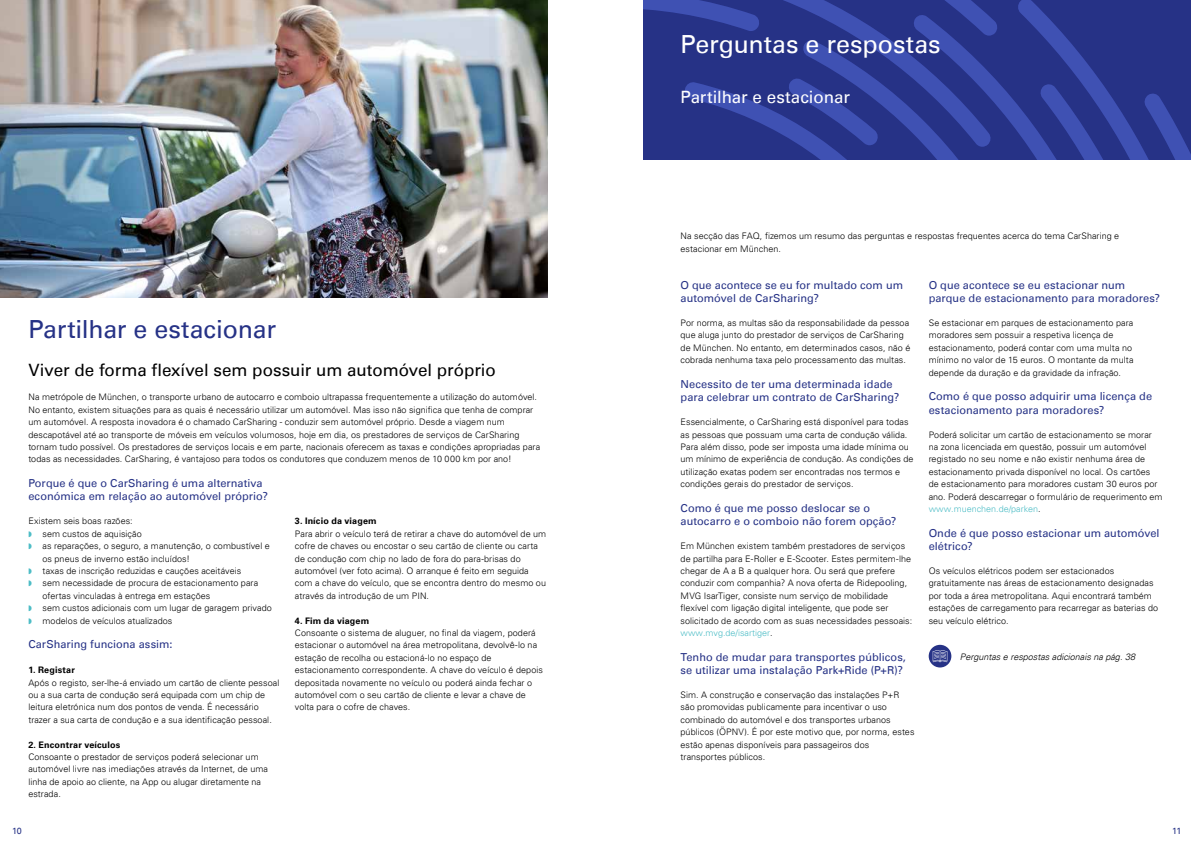
<style>
.page{position:relative;width:1191px;height:842px;background:#fff}
.page>*{position:absolute;margin:0;border:0;box-sizing:border-box;transform-origin:0 0}
.t1{font:25px "Univers LT";letter-spacing:-.01em;color:#263286}
.t2{font:25px "Univers LT";letter-spacing:-.005em;color:#fff}
.t3{font:17px "Univers LT";letter-spacing:-.005em;color:#000}
.t4{font:17px "Univers LT";letter-spacing:-.01em;color:#fff}
.t5{font:11px/13.2px "Univers LT";letter-spacing:.005em;color:#263286}
.t6{font:300 9px/12.4px "Univers LT";letter-spacing:.005em;color:#000}
.t7{font:700 9px "Univers LT";letter-spacing:.015em;color:#000}
.t8{font:italic 300 9px "Univers";color:#000}
.t9{font:9px "Univers LT";color:#263286}
.s1{color:#4dbdc6}
</style>
<div class="page">
<img style="left:0;top:0;width:547px;height:297px">
<svg style="left:1178px;top:0;width:13px;height:159px;background:#28358a"></svg>
<svg style="left:1138px;top:0;width:40px;height:159px;background:#2a378d"></svg>
<svg style="left:1098px;top:0;width:40px;height:159px;background:#2a378e"></svg>
<svg style="left:1058px;top:0;width:40px;height:159px;background:#2e3c94"></svg>
<svg style="left:643px;top:0;width:415px;height:159px;background:#2e3b94"></svg>
<svg style="left:643px;top:32px;width:375px;height:127px;background:#2b3890"></svg>
<svg style="left:643px;top:73px;width:335px;height:86px;background:#2d3a92"></svg>
<div style="left:928px;top:645px;width:23px;height:22px;background:#263286;border-radius:50%"></div>
<svg style="left:932px;top:650px;width:15px;height:12px"></svg>
<h1 class="t2" style="left:680px;top:29px;width:262px">Perguntas e respostas</h1>
<h2 class="t4" style="left:680px;top:87px;width:171px">Partilhar e estacionar</h2>
<h1 class="t1" style="left:28px;top:315px;width:249px">Partilhar e estacionar</h1>
<h2 class="t3" style="left:28px;top:359px;width:469px">Viver de forma flexível sem possuir um automóvel próprio</h2>
<p class="t6" style="left:28px;top:391px;width:513px">Na metrópole de München, o transporte urbano de autocarro e comboio ultrapassa frequentemente a utilização do automóvel.<br>No entanto, existem situações para as quais é necessário utilizar um automóvel. Mas isso não significa que tenha de comprar um automóvel. A resposta inovadora é o chamado CarSharing - conduzir sem automóvel próprio. Desde a viagem num descapotável até ao transporte de móveis em veículos volumosos, hoje em dia, os prestadores de serviços de CarSharing tornam tudo possível. Os prestadores de serviços locais e em parte, nacionais oferecem as taxas e condições apropriadas para todas as necessidades. CarSharing, é vantajoso para todos os condutores que conduzem menos de 10 000 km por ano!</p>
<p class="t5" style="left:28px;top:477px;width:241px">Porque é que o CarSharing é uma alternativa económica em relação ao automóvel próprio?</p>
<p class="t6" style="left:28px;top:515px;width:106px">Existem seis boas razões:</p>
<p class="t6" style="left:28px;top:527px;width:115px"><span class="s1">◗</span> sem custos de aquisição</p>
<p class="t6" style="left:28px;top:540px;width:243px"><span class="s1">◗</span> as reparações, o seguro, a manutenção, o combustível e</p>
<p class="t6" style="left:43px;top:552px;width:149px">os pneus de inverno estão incluídos!</p>
<p class="t6" style="left:28px;top:565px;width:214px"><span class="s1">◗</span> taxas de inscrição reduzidas e cauções aceitáveis</p>
<p class="t6" style="left:28px;top:577px;width:231px"><span class="s1">◗</span> sem necessidade de procura de estacionamento para</p>
<p class="t6" style="left:43px;top:589px;width:169px">ofertas vinculadas à entrega em estações</p>
<p class="t6" style="left:28px;top:602px;width:245px"><span class="s1">◗</span> sem custos adicionais com um lugar de garagem privado</p>
<p class="t6" style="left:28px;top:614px;width:145px"><span class="s1">◗</span> modelos de veículos atualizados</p>
<p class="t5" style="left:28px;top:638px;width:146px">CarSharing funciona assim:</p>
<p class="t7" style="left:28px;top:665px;width:48px">1. Registar</p>
<p class="t6" style="left:28px;top:676px;width:252px">Após o registo, ser-lhe-á enviado um cartão de cliente pessoal ou a sua carta de condução será equipada com um chip de leitura eletrónica num dos pontos de venda. É necessário trazer a sua carta de condução e a sua identificação pessoal.</p>
<p class="t7" style="left:28px;top:739px;width:93px">2. Encontrar veículos</p>
<p class="t6" style="left:28px;top:751px;width:241px">Consoante o prestador de serviços poderá selecionar um automóvel livre nas imediações através da Internet, de uma linha de apoio ao cliente, na App ou alugar diretamente na estrada.</p>
<p class="t7" style="left:295px;top:516px;width:83px">3. Início da viagem</p>
<p class="t6" style="left:295px;top:527px;width:253px">Para abrir o veículo terá de retirar a chave do automóvel de um cofre de chaves ou encostar o seu cartão de cliente ou carta de condução com chip no lado de fora do para-brisas do automóvel (ver foto acima). O arranque é feito em seguida com a chave do veículo, que se encontra dentro do mesmo ou através da introdução de um PIN.</p>
<p class="t7" style="left:295px;top:615px;width:76px">4. Fim da viagem</p>
<p class="t6" style="left:295px;top:627px;width:249px">Consoante o sistema de aluguer, no final da viagem, poderá estacionar o automóvel na área metropolitana, devolvê-lo na estação de recolha ou estacioná-lo no espaço de estacionamento correspondente. A chave do veículo é depois depositada novamente no veículo ou poderá ainda fechar o automóvel com o seu cartão de cliente e levar a chave de volta para o cofre de chaves.</p>
<p class="t6" style="left:680px;top:230px;width:440px">Na secção das FAQ, fizemos um resumo das perguntas e respostas frequentes acerca do tema CarSharing e estacionar em München.</p>
<p class="t5" style="left:680px;top:278px;width:224px">O que acontece se eu for multado com um automóvel de CarSharing?</p>
<p class="t6" style="left:680px;top:317px;width:231px">Por norma, as multas são da responsabilidade da pessoa que aluga junto do prestador de serviços de CarSharing de München. No entanto, em determinados casos, não é cobrada nenhuma taxa pelo processamento das multas.</p>
<p class="t5" style="left:680px;top:378px;width:220px">Necessito de ter uma determinada idade para celebrar um contrato de CarSharing?</p>
<p class="t6" style="left:680px;top:416px;width:234px">Essencialmente, o CarSharing está disponível para todas as pessoas que possuam uma carta de condução válida.<br>Para além disso, pode ser imposta uma idade mínima ou um mínimo de experiência de condução. As condições de utilização exatas podem ser encontradas nos termos e condições gerais do prestador de serviços.</p>
<p class="t5" style="left:680px;top:502px;width:217px">Como é que me posso deslocar se o autocarro e o comboio não forem opção?</p>
<p class="t6" style="left:680px;top:540px;width:233px">Em München existem também prestadores de serviços de partilha para E-Roller e E-Scooter. Estes permitem-lhe chegar de A a B a qualquer hora. Ou será que prefere conduzir com companhia? A nova oferta de Ridepooling, MVG IsarTiger, consiste num serviço de mobilidade flexível com ligação digital inteligente, que pode ser solicitado de acordo com as suas necessidades pessoais: <span class="s1">www.mvg.de/isartiger</span>.</p>
<p class="t5" style="left:680px;top:650px;width:227px">Tenho de mudar para transportes públicos, se utilizar uma instalação Park+Ride (P+R)?</p>
<p class="t6" style="left:680px;top:689px;width:235px">Sim. A construção e conservação das instalações P+R são promovidas publicamente para incentivar o uso combinado do automóvel e dos transportes urbanos públicos (ÖPNV). É por este motivo que, por norma, estes estão apenas disponíveis para passageiros dos transportes públicos.</p>
<p class="t5" style="left:928px;top:278px;width:233px">O que acontece se eu estacionar num parque de estacionamento para moradores?</p>
<p class="t6" style="left:928px;top:317px;width:206px">Se estacionar em parques de estacionamento para moradores sem possuir a respetiva licença de estacionamento, poderá contar com uma multa no mínimo no valor de 15 euros. O montante da multa depende da duração e da gravidade da infração.</p>
<p class="t5" style="left:928px;top:390px;width:225px">Como é que posso adquirir uma licença de estacionamento para moradores?</p>
<p class="t6" style="left:928px;top:428px;width:235px">Poderá solicitar um cartão de estacionamento se morar na zona licenciada em questão, possuir um automóvel registado no seu nome e não existir nenhuma área de estacionamento privada disponível no local. Os cartões de estacionamento para moradores custam 30 euros por ano. Poderá descarregar o formulário de requerimento em <span class="s1">www.muenchen.de/parken</span>.</p>
<p class="t5" style="left:928px;top:526px;width:232px">Onde é que posso estacionar um automóvel elétrico?</p>
<p class="t6" style="left:928px;top:565px;width:231px">Os veículos elétricos podem ser estacionados gratuitamente nas áreas de estacionamento designadas por toda a área metropolitana. Aqui encontrará também estações de carregamento para recarregar as baterias do seu veículo elétrico.</p>
<p class="t8" style="left:960px;top:651px;width:177px">Perguntas e respostas adicionais na pág. 38</p>
<p class="t9" style="left:12px;top:826px;width:11px">10</p>
<p class="t9" style="left:1172px;top:826px;width:11px">11</p>
</div>
